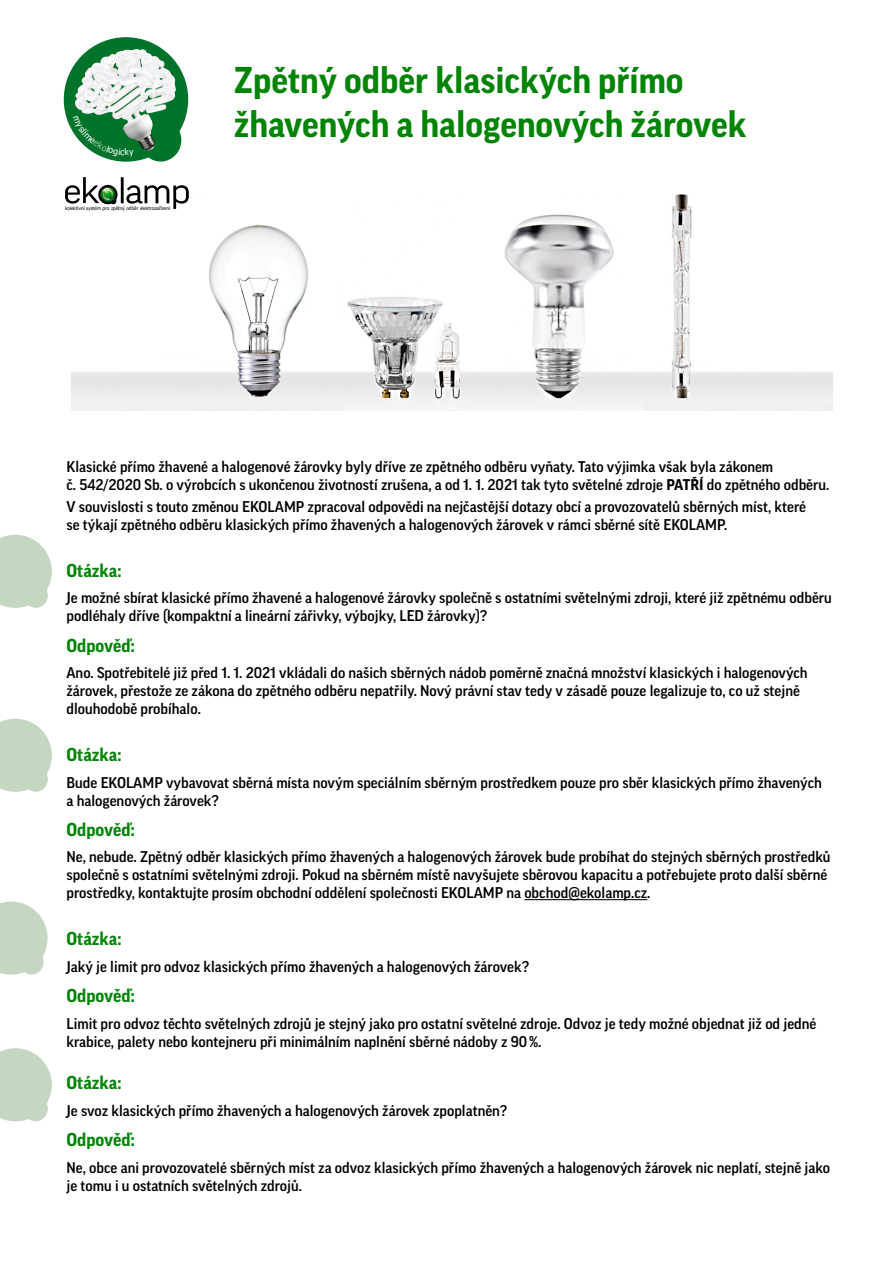
<style>
.page{position:relative;width:893px;height:1263px;background:#fff}
.page>*{position:absolute;margin:0;border:0;box-sizing:border-box;transform-origin:0 0}
.t1{font:700 36px/43.2px "Good Pro";color:#008406}
.t2{font:700 18px "Good Pro";color:#008406}
.t3{font:500 15px/18px "Good Pro";color:#000}
.t4{font:4.8px "Tahoma";color:#000}
.s1{font-weight:700}
</style>
<div class="page">
<hr style="left:524px;top:899px;width:123px;height:1px;background:#000">
<img style="left:71px;top:194px;width:761px;height:217px">
<svg style="left:0;top:535px;width:52px;height:73px;background:#cddcc8"></svg>
<svg style="left:0;top:719px;width:52px;height:73px;background:#cddcc8"></svg>
<svg style="left:0;top:901px;width:48px;height:74px;background:#cedcca"></svg>
<svg style="left:0;top:1048px;width:52px;height:73px;background:#cddcc8"></svg>
<svg style="left:65px;top:177px;width:124px;height:32px"></svg>
<svg style="left:64px;top:37px;width:124px;height:125px"></svg>
<p class="t4" style="left:65px;top:205px;width:107px">kolektivní systém pro zpětný odběr elektrozařízení</p>
<h1 class="t1" style="left:234px;top:59px;width:514px">Zpětný odběr klasických přímo žhavených a halogenových žárovek</h1>
<p class="t3" style="left:67px;top:457px;width:764px">Klasické přímo žhavené a halogenové žárovky byly dříve ze zpětného odběru vyňaty. Tato výjimka však byla zákonem<br>č. 542/2020 Sb. o výrobcích s ukončenou životností zrušena, a od 1. 1. 2021 tak tyto světelné zdroje <span class="s1">PATŘÍ</span> do zpětného odběru.</p>
<p class="t3" style="left:67px;top:497px;width:741px">V souvislosti s touto změnou EKOLAMP zpracoval odpovědi na nejčastější dotazy obcí a provozovatelů sběrných míst, které se týkají zpětného odběru klasických přímo žhavených a halogenových žárovek v rámci sběrné sítě EKOLAMP.</p>
<p class="t2" style="left:67px;top:560px;width:56px">Otázka:</p>
<p class="t3" style="left:67px;top:589px;width:767px">Je možné sbírat klasické přímo žhavené a halogenové žárovky společně s ostatními světelnými zdroji, které již zpětnému odběru podléhaly dříve (kompaktní a lineární zářivky, výbojky, LED žárovky)?</p>
<p class="t2" style="left:67px;top:635px;width:70px">Odpověď:</p>
<p class="t3" style="left:67px;top:664px;width:743px">Ano. Spotřebitelé již před 1. 1. 2021 vkládali do našich sběrných nádob poměrně značná množství klasických i halogenových žárovek, přestože ze zákona do zpětného odběru nepatřily. Nový právní stav tedy v zásadě pouze legalizuje to, co už stejně dlouhodobě probíhalo.</p>
<p class="t2" style="left:67px;top:744px;width:56px">Otázka:</p>
<p class="t3" style="left:67px;top:773px;width:757px">Bude EKOLAMP vybavovat sběrná místa novým speciálním sběrným prostředkem pouze pro sběr klasických přímo žhavených a halogenových žárovek?</p>
<p class="t2" style="left:67px;top:819px;width:70px">Odpověď:</p>
<p class="t3" style="left:67px;top:848px;width:766px">Ne, nebude. Zpětný odběr klasických přímo žhavených a halogenových žárovek bude probíhat do stejných sběrných prostředků společně s ostatními světelnými zdroji. Pokud na sběrném místě navyšujete sběrovou kapacitu a potřebujete proto další sběrné prostředky, kontaktujte prosím obchodní oddělení společnosti EKOLAMP na obchod@ekolamp.cz.</p>
<p class="t2" style="left:67px;top:929px;width:56px">Otázka:</p>
<p class="t3" style="left:67px;top:957px;width:464px">Jaký je limit pro odvoz klasických přímo žhavených a halogenových žárovek?</p>
<p class="t2" style="left:67px;top:985px;width:70px">Odpověď:</p>
<p class="t3" style="left:67px;top:1014px;width:751px">Limit pro odvoz těchto světelných zdrojů je stejný jako pro ostatní světelné zdroje. Odvoz je tedy možné objednat již od jedné krabice, palety nebo kontejneru při minimálním naplnění sběrné nádoby z 90 %.</p>
<p class="t2" style="left:67px;top:1073px;width:56px">Otázka:</p>
<p class="t3" style="left:67px;top:1101px;width:442px">Je svoz klasických přímo žhavených a halogenových žárovek zpoplatněn?</p>
<p class="t2" style="left:67px;top:1129px;width:70px">Odpověď:</p>
<p class="t3" style="left:67px;top:1158px;width:765px">Ne, obce ani provozovatelé sběrných míst za odvoz klasických přímo žhavených a halogenových žárovek nic neplatí, stejně jako je tomu i u ostatních světelných zdrojů.</p>
</div>
